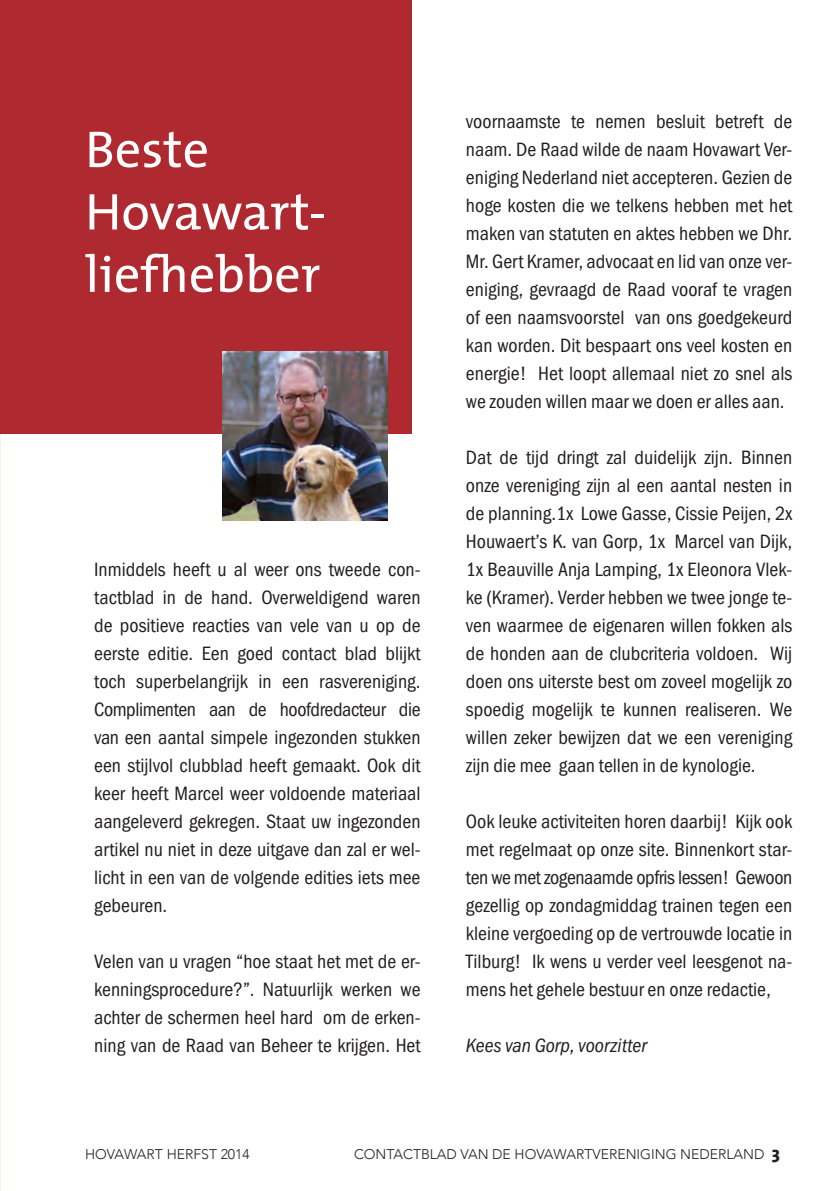
<style>
.page{position:relative;width:840px;height:1191px;background:#fff}
.page>*{position:absolute;margin:0;border:0;box-sizing:border-box;transform-origin:0 0}
.t1{font:52px "The Mix";color:#fff}
.t2{font:20px/28px "Franklin Got URWTCE Boo Con";color:#231f20;text-align:justify}
.t3{font:20px "Franklin Got URWTCE Boo Con Ita";color:#231f20}
.t4{font:300 14px "Avenir";color:#231f20}
.s1{font-family:"The Sans";font-weight:800;font-size:18px}
</style>
<div class="page">
<div style="left:0;top:0;width:411px;height:434px;background:#ae2a30"></div>
<img style="left:222px;top:351px;width:165px;height:169px">
<p class="t1" style="left:85px;top:106px;width:125px">Beste</p>
<p class="t1" style="left:85px;top:169px;width:242px">Hovawart-</p>
<p class="t1" style="left:85px;top:231px;width:237px">liefhebber</p>
<p class="t2" style="left:94px;top:556px;width:328px">Inmiddels heeft u al weer ons tweede con&shy;tactblad in de hand. Overweldigend waren de positieve reacties van vele van u op de eerste editie. Een goed contact blad blijkt toch superbelangrijk in een rasvereniging.<br>Complimenten aan de hoofdredacteur die van een aantal simpele ingezonden stukken een stijlvol clubblad heeft gemaakt. Ook dit keer heeft Marcel weer voldoende materiaal aangeleverd gekregen. Staat uw ingezonden artikel nu niet in deze uitgave dan zal er wel&shy;licht in een van de volgende edities iets mee gebeuren.</p>
<p class="t2" style="left:94px;top:948px;width:328px">Velen van u vragen “hoe staat het met de er&shy;kenningsprocedure?”. Natuurlijk werken we achter de schermen heel hard om de erken&shy;ning van de Raad van Beheer te krijgen. Het</p>
<p class="t2" style="left:465px;top:108px;width:328px">voornaamste te nemen besluit betreft de naam. De Raad wilde de naam Hovawart Ver&shy;eniging Nederland niet accepteren. Gezien de hoge kosten die we telkens hebben met het maken van statuten en aktes hebben we Dhr.<br>Mr. Gert Kramer, advocaat en lid van onze ver&shy;eniging, gevraagd de Raad vooraf te vragen of een naamsvoorstel van ons goedgekeurd kan worden. Dit bespaart ons veel kosten en energie! Het loopt allemaal niet zo snel als we zouden willen maar we doen er alles aan.</p>
<p class="t2" style="left:465px;top:444px;width:328px">Dat de tijd dringt zal duidelijk zijn. Binnen onze vereniging zijn al een aantal nesten in de planning.1x Lowe Gasse, Cissie Peijen, 2x Houwaert’s K. van Gorp, 1x Marcel van Dijk, 1x Beauville Anja Lamping, 1x Eleonora Vlek&shy;ke (Kramer). Verder hebben we twee jonge te&shy;ven waarmee de eigenaren willen fokken als de honden aan de clubcriteria voldoen. Wij doen ons uiterste best om zoveel mogelijk zo spoedig mogelijk te kunnen realiseren. We willen zeker bewijzen dat we een vereniging zijn die mee gaan tellen in de kynologie.</p>
<p class="t2" style="left:465px;top:808px;width:328px">Ook leuke activiteiten horen daarbij! Kijk ook met regelmaat op onze site. Binnenkort star&shy;ten we met zogenaamde opfris lessen! Gewoon gezellig op zondagmiddag trainen tegen een kleine vergoeding op de vertrouwde locatie in Tilburg! Ik wens u verder veel leesgenot na&shy;mens het gehele bestuur en onze redactie,</p>
<p class="t3" style="left:465px;top:1034px;width:182px">Kees van Gorp, voorzitter</p>
<p class="t4" style="left:85px;top:1145px;width:166px">HOVAWART HERFST 2014</p>
<p class="t4" style="left:354px;top:1145px;width:427px">CONTACTBLAD VAN DE HOVAWARTVERENIGING NEDERLAND <span class="s1">3</span></p>
</div>
